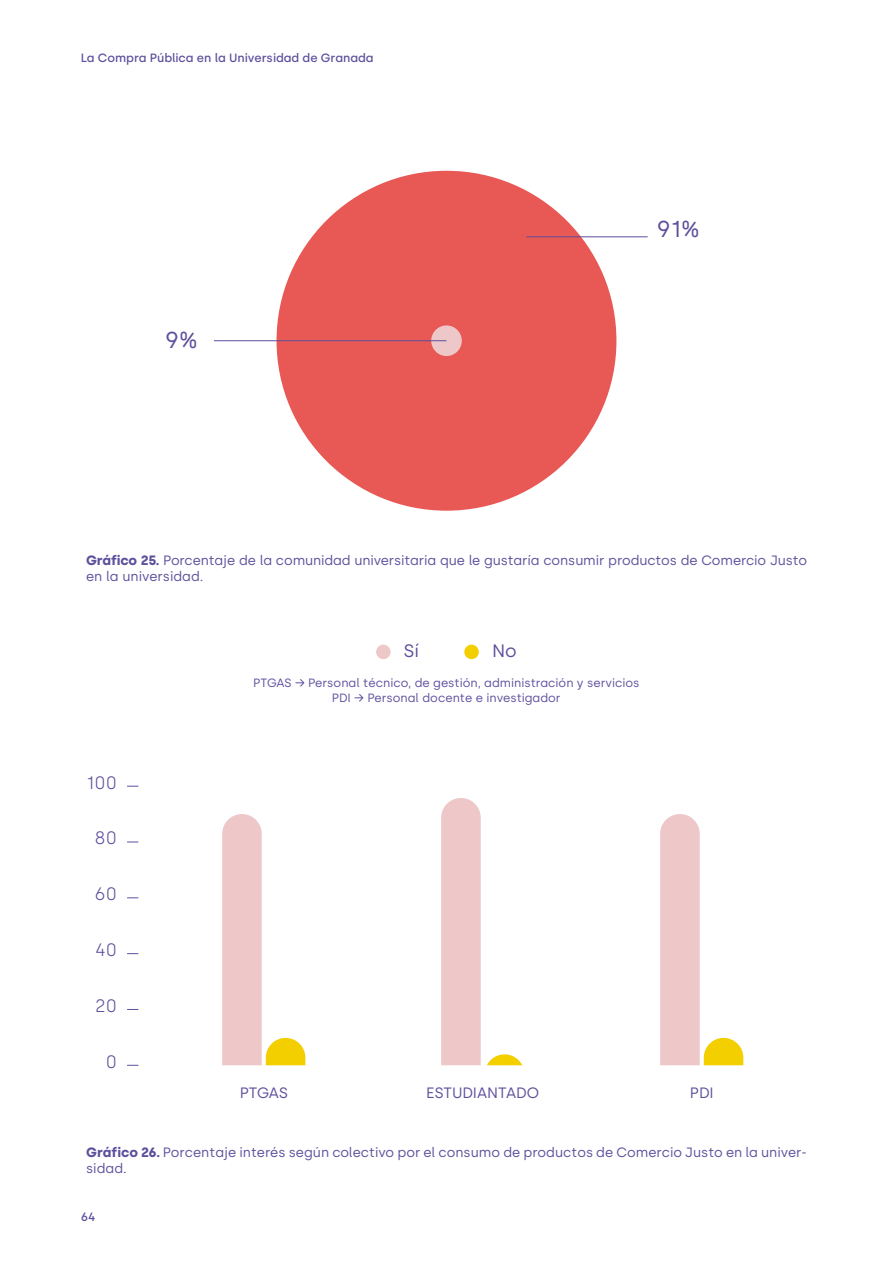
<style>
.page{position:relative;width:893px;height:1263px;background:#fff}
.page>*{position:absolute;margin:0;border:0;box-sizing:border-box;transform-origin:0 0}
.t1{font:23.1px "Silka";color:#5f4f9c}
.t2{font:300 18px "Silka";color:#5f4f9c}
.t3{font:18px "Silka";color:#5f4f9c}
.t4{font:15px "Silka";color:#5f4f9c}
.t5{font:13.5px/16.2px "Silka";letter-spacing:-.01em;color:#5e4f9c}
.t6{font:12px/14.4px "Silka";color:#5f4f9c;text-align:center}
.t7{font:500 12px "Silka";color:#5e4f9c}
.s1{font-weight:700}
</style>
<div class="page">
<div style="left:376px;top:645px;width:15px;height:14px;background:#eec8c9;border-radius:50%"></div>
<div style="left:464px;top:645px;width:15px;height:14px;background:#f3cf00;border-radius:50%"></div>
<div style="left:277px;top:171px;width:339px;height:340px;background:#e85854;border-radius:50%"></div>
<div style="left:431px;top:325px;width:31px;height:31px;background:#eec8c9;border-radius:50%"></div>
<hr style="left:526px;top:236px;width:122px;height:1px;background:#5f4f9c">
<hr style="left:214px;top:340px;width:232px;height:1px;background:#5f4f9c">
<svg style="left:222px;top:814px;width:83px;height:251px"></svg>
<div style="left:441px;top:798px;width:40px;height:267px;background:#eec8c9"></div>
<svg style="left:487px;top:1054px;width:35px;height:11px"></svg>
<svg style="left:660px;top:814px;width:83px;height:251px"></svg>
<p class="t7" style="left:81px;top:51px;width:294px">La Compra Pública en la Universidad de Granada</p>
<h1 class="t1" style="left:165px;top:326px;width:35px">9%</h1>
<h1 class="t1" style="left:656px;top:215px;width:45px">91%</h1>
<p class="t5" style="left:86px;top:552px;width:722px"><span class="s1">Gráfico 25.</span> Porcentaje de la comunidad universitaria que le gustaría consumir productos de Comercio Justo en la universidad.</p>
<h2 class="t3" style="left:404px;top:640px;width:17px">Sí</h2>
<h2 class="t3" style="left:492px;top:640px;width:26px">No</h2>
<h2 class="t2" style="left:87px;top:772px;width:32px">100</h2>
<h2 class="t2" style="left:94px;top:827px;width:24px">80</h2>
<h2 class="t2" style="left:95px;top:883px;width:24px">60</h2>
<h2 class="t2" style="left:95px;top:939px;width:23px">40</h2>
<h2 class="t2" style="left:95px;top:995px;width:23px">20</h2>
<h2 class="t2" style="left:106px;top:1051px;width:13px">0</h2>
<p class="t6" style="left:253px;top:676px;width:388px">PTGAS → Personal técnico, de gestión, administración y servicios<br>PDI → Personal docente e investigador</p>
<p class="t4" style="left:240px;top:1084px;width:50px">PTGAS</p>
<p class="t4" style="left:426px;top:1084px;width:114px">ESTUDIANTADO</p>
<p class="t4" style="left:690px;top:1084px;width:25px">PDI</p>
<p class="t5" style="left:86px;top:1144px;width:722px"><span class="s1">Gráfico 26.</span> Porcentaje interés según colectivo por el consumo de productos de Comercio Justo en la univer&shy;sidad.</p>
<p class="t7" style="left:81px;top:1210px;width:16px">64</p>
</div>
